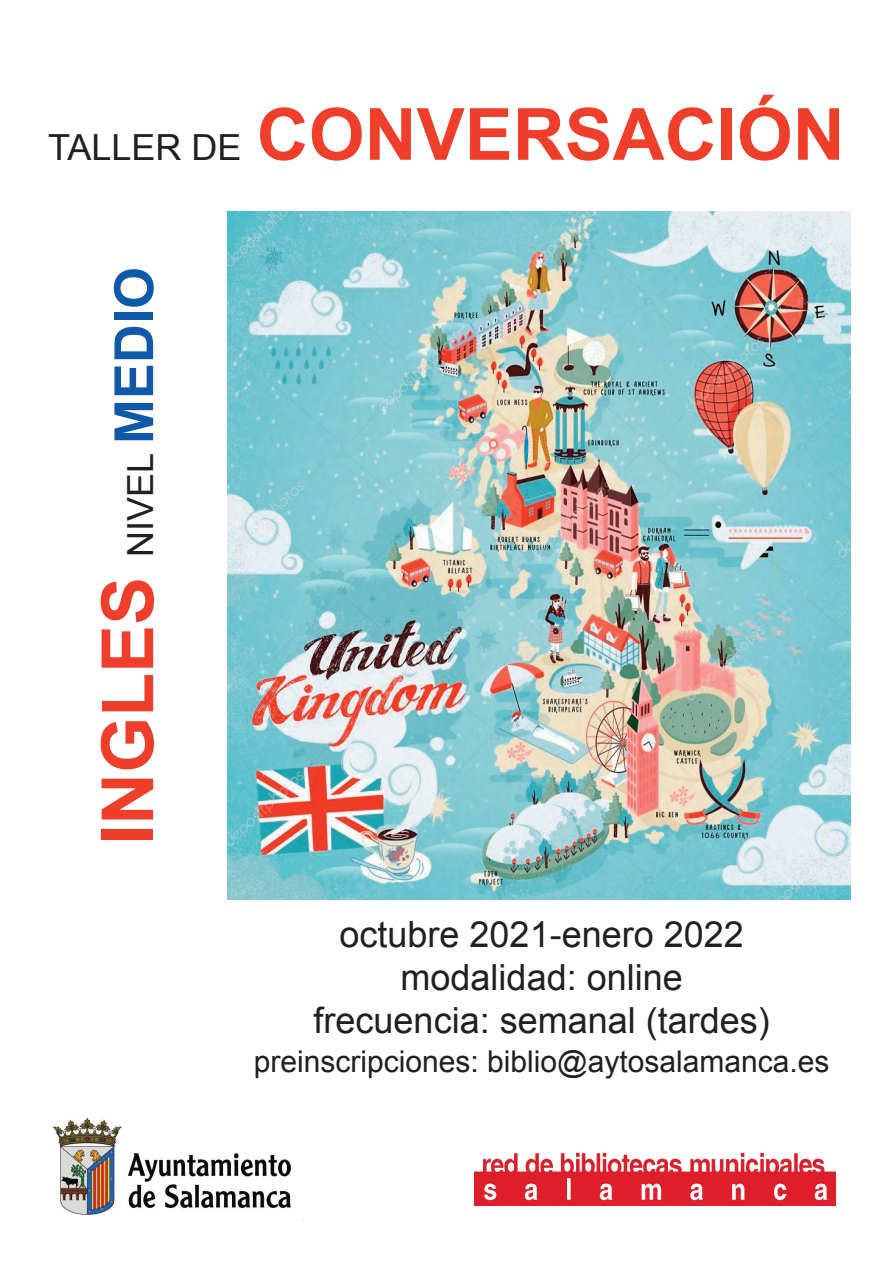
<style>
.page{position:relative;width:893px;height:1263px;background:#fff}
.page>*{position:absolute;margin:0;border:0;box-sizing:border-box;transform-origin:0 0}
.t1{font:700 72px "Arial";color:#ef3e29}
.t2{font:36px/43.2px "Arial";color:#231f20;text-align:center}
.t3{font:30px "Arial";color:#231f20}
.s1{font-weight:400;font-size:36px;color:#231f20}
.s2{font-size:54px;color:#1059a9}
</style>
<div class="page">
<img style="left:474px;top:1152px;width:362px;height:53px">
<img style="left:227px;top:211px;width:623px;height:689px">
<img style="left:52px;top:1117px;width:239px;height:99px">
<h1 class="t1" style="left:48px;top:95px;width:798px"><span class="s1">TALLER DE</span> CONVERSACIÓN</h1>
<h1 class="t1" style="left:88px;top:845px;width:579px;rotate:-90deg">INGLES <span class="s1">NIVEL</span> <span class="s2">MEDIO</span></h1>
<p class="t2" style="left:314px;top:913px;width:458px">octubre 2021-enero 2022 modalidad: online frecuencia: semanal (tardes)</p>
<p class="t3" style="left:254px;top:1045px;width:577px">preinscripciones: biblio@aytosalamanca.es</p>
</div>
